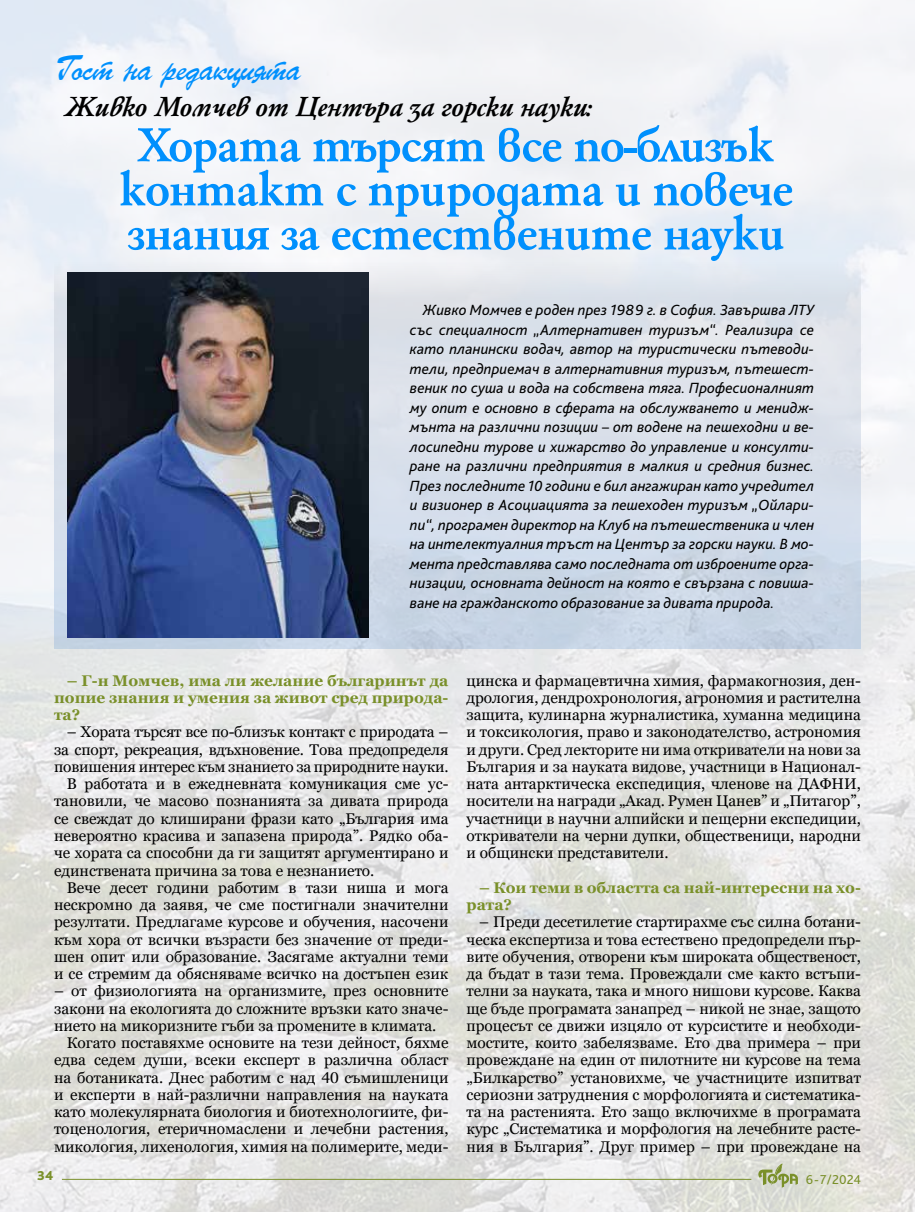
<style>
.page{position:relative;width:915px;height:1212px;background:#fff}
.page>*{position:absolute;margin:0;border:0;box-sizing:border-box;transform-origin:0 0}
.t1{font:700 51.6px/44.1px "HS Garamond Bg";letter-spacing:-.02em;color:#0090fd;text-align:center}
.t2{font:34.5px "Parsek Cyrillic";letter-spacing:-.025em;color:#0090fd;scale:.93 1}
.t3{font:italic 700 30px "HS Garamond Bg";color:#000}
.t4{font:15.45px/17.2px "Georgia Pro";color:#000;text-align:justify}
.t5{font:italic 15.45px/19.5px "Bliss Pro";color:#000;text-align:justify}
.t6{font:700 15.45px/17.2px "Georgia Pro";color:#7a902a;text-align:justify}
.t7{font:13.5px "Bliss Pro";color:#7a902a}
.t8{font:800 13.5px "Bliss Pro";color:#7a902a}
</style>
<div class="page">
<img style="left:0;top:0;width:914px;height:1212px">
<div style="left:54px;top:255px;width:806px;height:393px;background:linear-gradient(to bottom,#e6e9ee,#c6d3e4)"></div>
<img style="left:67px;top:273px;width:301px;height:364px">
<hr style="left:62px;top:1179px;width:689px;height:1px;background:#7a902a">
<svg style="left:757px;top:1163px;width:40px;height:25px"></svg>
<h2 class="t2" style="left:54px;top:48px;width:267px">Гост на редакцията</h2>
<h3 class="t3" style="left:67px;top:91px;width:528px">Живко Момчев от Центъра за горски науки:</h3>
<h1 class="t1" style="left:119px;top:122px;width:675px">Хората търсят все по-близък контакт с природата и повече знания за естествените науки</h1>
<p class="t5" style="left:410px;top:300px;width:405px;text-indent:13px">Живко Момчев е роден през 1989 г. в София. Завършва ЛТУ със специалност „Алтернативен туризъм“. Реализира се като планински водач, автор на туристически пътеводи&shy;тели, предприемач в алтернативния туризъм, пътешест&shy;веник по суша и вода на собствена тяга. Професионалният му опит е основно в сферата на обслужването и менидж&shy;мънта на различни позиции – от водене на пешеходни и ве&shy;лосипедни турове и хижарство до управление и консулти&shy;ране на различни предприятия в малкия и средния бизнес.<br>През последните 10 години е бил ангажиран като учредител и визионер в Асоциацията за пешеходен туризъм „Ойлари&shy;пи“, програмен директор на Клуб на пътешественика и член на интелектуалния тръст на Център за горски науки. В мо&shy;мента представлява само последната от изброените орга&shy;низации, основната дейност на която е свързана с повиша&shy;ване на гражданското образование за дивата природа.</p>
<p class="t6" style="left:54px;top:672px;width:396px;text-indent:13px">– Г-н Момчев, има ли желание българинът да попие знания и умения за живот сред природа&shy;та?</p>
<p class="t4" style="left:67px;top:724px;width:383px">– Хората търсят все по-близък контакт с природата –</p>
<p class="t4" style="left:54px;top:741px;width:396px">за спорт, рекреация, вдъхновение. Това предопределя</p>
<p class="t4" style="left:54px;top:758px;width:396px">повишения интерес към знанието за природните науки.</p>
<p class="t4" style="left:67px;top:776px;width:383px">В работата и в ежедневната комуникация сме ус-</p>
<p class="t4" style="left:54px;top:793px;width:396px">тановили, че масово познанията за дивата природа</p>
<p class="t4" style="left:54px;top:810px;width:396px">се свеждат до клиширани фрази като „България има</p>
<p class="t4" style="left:54px;top:828px;width:396px">невероятно красива и запазена природа”. Рядко оба-</p>
<p class="t4" style="left:54px;top:845px;width:396px">че хората са способни да ги защитят аргументирано и</p>
<p class="t4" style="left:54px;top:862px;width:322px">единствената причина за това е незнанието.</p>
<p class="t4" style="left:67px;top:879px;width:383px">Вече десет години работим в тази ниша и мога</p>
<p class="t4" style="left:54px;top:896px;width:396px">нескромно да заявя, че сме постигнали значителни</p>
<p class="t4" style="left:54px;top:914px;width:396px">резултати. Предлагаме курсове и обучения, насочени</p>
<p class="t4" style="left:54px;top:931px;width:396px">към хора от всички възрасти без значение от преди-</p>
<p class="t4" style="left:54px;top:948px;width:396px">шен опит или образование. Засягаме актуални теми</p>
<p class="t4" style="left:54px;top:965px;width:396px">и се стремим да обясняваме всичко на достъпен език</p>
<p class="t4" style="left:54px;top:983px;width:396px">– от физиологията на организмите, през основните</p>
<p class="t4" style="left:54px;top:1000px;width:396px">закони на екологията до сложните връзки като значе-</p>
<p class="t4" style="left:54px;top:1017px;width:383px">нието на микоризните гъби за промените в климата.</p>
<p class="t4" style="left:67px;top:1034px;width:383px">Когато поставяхме основите на тези дейност, бяхме</p>
<p class="t4" style="left:54px;top:1052px;width:396px">едва седем души, всеки експерт в различна област</p>
<p class="t4" style="left:54px;top:1069px;width:396px">на ботаниката. Днес работим с над 40 съмишленици</p>
<p class="t4" style="left:54px;top:1086px;width:396px">и експерти в най-различни направления на науката</p>
<p class="t4" style="left:54px;top:1103px;width:396px">като молекулярната биология и биотехнологиите, фи-</p>
<p class="t4" style="left:54px;top:1121px;width:396px">тоценология, етеричномаслени и лечебни растения,</p>
<p class="t4" style="left:54px;top:1138px;width:396px">микология, лихенология, химия на полимерите, меди-</p>
<p class="t4" style="left:466px;top:672px;width:396px">цинска и фармацевтична химия, фармакогнозия, ден&shy;дрология, дендрохронология, агрономия и растителна защита, кулинарна журналистика, хуманна медицина и токсикология, право и законодателство, астрономия и други. Сред лекторите ни има откриватели на нови за България и за науката видове, участници в Национал&shy;ната антарктическа експедиция, членове на ДАФНИ, носители на награди „Акад. Румен Цанев” и „Питагор”, участници в научни алпийски и пещерни експедиции, откриватели на черни дупки, общественици, народни и общински представители.</p>
<p class="t6" style="left:466px;top:879px;width:396px;text-indent:13px">– Кои теми в областта са най-интересни на хо&shy;рата?</p>
<p class="t4" style="left:466px;top:914px;width:396px;text-indent:13px">– Преди десетилетие стартирахме със силна ботани&shy;ческа експертиза и това естествено предопредели пър&shy;вите обучения, отворени към широката общественост, да бъдат в тази тема. Провеждали сме както встъпи&shy;телни за науката, така и много нишови курсове. Каква ще бъде програмата занапред – никой не знае, защото процесът се движи изцяло от курсистите и необходи&shy;мостите, които забелязваме. Ето два примера – при провеждане на един от пилотните ни курсове на тема „Билкарство” установихме, че участниците изпитват сериозни затруднения с морфологията и систематика&shy;та на растенията. Ето защо включихме в програмата курс „Систематика и морфология на лечебните расте&shy;ния в България”. Друг пример – при провеждане на</p>
<p class="t8" style="left:37px;top:1167px;width:18px">34</p>
<p class="t7" style="left:805px;top:1171px;width:57px">6-7/2024</p>
</div>
